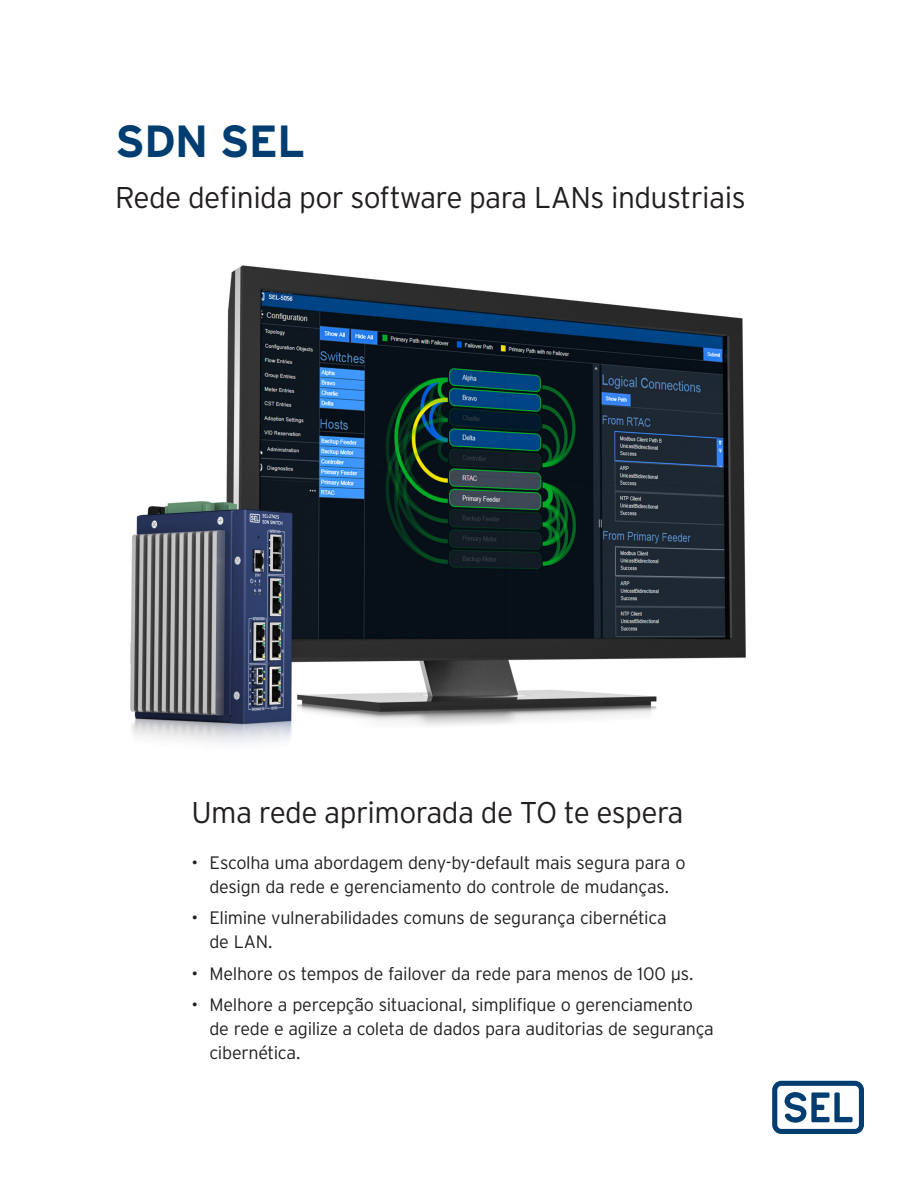
<style>
.page{position:relative;width:918px;height:1188px;background:#fff}
.page>*{position:absolute;margin:0;border:0;box-sizing:border-box;transform-origin:0 0}
.Cover_Title{font:700 45px "Interstate Poly";letter-spacing:-.02em;color:#003d71}
.Cover_Sub{font:300 30px "Interstate Poly";letter-spacing:-.02em;color:#231f20}
.t1{font:300 18px/24px "Interstate Poly";letter-spacing:-.02em;color:#231f20}
</style>
<div class="page">
<img style="left:130px;top:265px;width:616px;height:479px">
<svg style="left:772px;top:1081px;width:92px;height:53px"></svg>
<p class="Cover_Title" style="left:115px;top:108px;width:191px">SDN SEL</p>
<p class="Cover_Sub" style="left:115px;top:176px;width:632px">Rede definida por software para LANs industriais</p>
<p class="Cover_Sub" style="left:192px;top:791px;width:494px">Uma rede aprimorada de TO te espera</p>
<p class="t1" style="left:192px;top:849px;width:496px;text-align:center">• Escolha uma abordagem deny-by-default mais segura para o design da rede e gerenciamento do controle de mudanças.</p>
<p class="t1" style="left:210px;top:905px;width:459px;text-indent:-18px">• Elimine vulnerabilidades comuns de segurança cibernética de LAN.</p>
<p class="t1" style="left:192px;top:960px;width:503px">• Melhore os tempos de failover da rede para menos de 100 µs.</p>
<p class="t1" style="left:210px;top:992px;width:506px;text-indent:-18px">• Melhore a percepção situacional, simplifique o gerenciamento de rede e agilize a coleta de dados para auditorias de segurança cibernética.</p>
</div>
